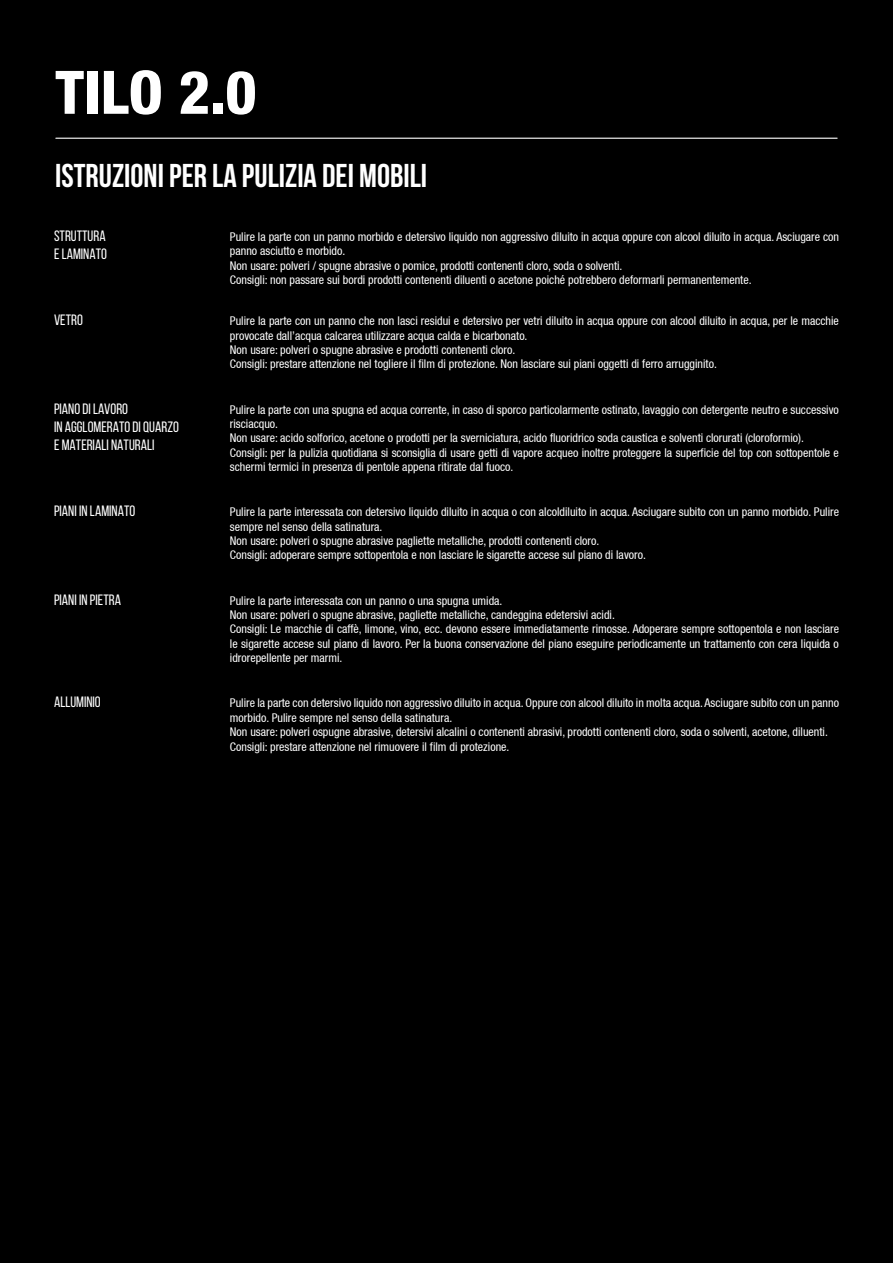
<style>
.page{position:relative;width:893px;height:1263px;background:#000}
.page>*{position:absolute;margin:0;border:0;box-sizing:border-box;transform-origin:0 0}
.t1{font:800 condensed 60px "Helvetica Neue LT";color:#fff}
.t2{font:700 33px "Bebas Neue";color:#fff}
.t3{font:15px/18px "Bebas Neue";color:#fff}
.t4{font:condensed 12px/14.4px "Helvetica Neue LT";color:#fff}
</style>
<div class="page">
<hr style="left:56px;top:138px;width:781px;height:1px;background:#fff">
<h1 class="t1" style="left:55px;top:55px;width:203px">TILO 2.0</h1>
<h2 class="t2" style="left:55px;top:158px;width:373px">ISTRUZIONI PER LA PULIZIA DEI MOBILI</h2>
<p class="t3" style="left:54px;top:227px;width:55px">STRUTTURA<br>E LAMINATO</p>
<p class="t4" style="left:230px;top:229px;width:611px">Pulire la parte con un panno morbido e detersivo liquido non aggressivo diluito in acqua oppure con alcool diluito in acqua. Asciugare con panno asciutto e morbido.<br>Non usare: polveri / spugne abrasive o pomice, prodotti contenenti cloro, soda o solventi.<br>Consigli: non passare sui bordi prodotti contenenti diluenti o acetone poiché potrebbero deformarli permanentemente.</p>
<p class="t3" style="left:54px;top:311px;width:30px">VETRO</p>
<p class="t4" style="left:230px;top:314px;width:610px">Pulire la parte con un panno che non lasci residui e detersivo per vetri diluito in acqua oppure con alcool diluito in acqua, per le macchie provocate dall’acqua calcarea utilizzare acqua calda e bicarbonato.<br>Non usare: polveri o spugne abrasive e prodotti contenenti cloro.<br>Consigli: prestare attenzione nel togliere il film di protezione. Non lasciare sui piani oggetti di ferro arrugginito.</p>
<p class="t3" style="left:54px;top:399px;width:126px">PIANO DI LAVORO<br>IN AGGLOMERATO DI QUARZO<br>E MATERIALI NATURALI</p>
<p class="t4" style="left:230px;top:402px;width:610px">Pulire la parte con una spugna ed acqua corrente, in caso di sporco particolarmente ostinato, lavaggio con detergente neutro e successivo risciacquo.<br>Non usare: acido solforico, acetone o prodotti per la sverniciatura, acido fluoridrico soda caustica e solventi clorurati (cloroformio).<br>Consigli: per la pulizia quotidiana si sconsiglia di usare getti di vapore acqueo inoltre proteggere la superficie del top con sottopentole e schermi termici in presenza di pentole appena ritirate dal fuoco.</p>
<p class="t3" style="left:54px;top:502px;width:83px">PIANI IN LAMINATO</p>
<p class="t4" style="left:230px;top:505px;width:611px">Pulire la parte interessata con detersivo liquido diluito in acqua o con alcoldiluito in acqua. Asciugare subito con un panno morbido. Pulire sempre nel senso della satinatura.<br>Non usare: polveri o spugne abrasive pagliette metalliche, prodotti contenenti cloro.<br>Consigli: adoperare sempre sottopentola e non lasciare le sigarette accese sul piano di lavoro.</p>
<p class="t3" style="left:54px;top:590px;width:69px">PIANI IN PIETRA</p>
<p class="t4" style="left:230px;top:593px;width:611px">Pulire la parte interessata con un panno o una spugna umida.<br>Non usare: polveri o spugne abrasive, pagliette metalliche, candeggina edetersivi acidi.<br>Consigli: Le macchie di caffè, limone, vino, ecc. devono essere immediatamente rimosse. Adoperare sempre sottopentola e non lasciare le sigarette accese sul piano di lavoro. Per la buona conservazione del piano eseguire periodicamente un trattamento con cera liquida o idrorepellente per marmi.</p>
<p class="t3" style="left:54px;top:693px;width:48px">ALLUMINIO</p>
<p class="t4" style="left:230px;top:696px;width:611px">Pulire la parte con detersivo liquido non aggressivo diluito in acqua. Oppure con alcool diluito in molta acqua. Asciugare subito con un panno morbido. Pulire sempre nel senso della satinatura.<br>Non usare: polveri ospugne abrasive, detersivi alcalini o contenenti abrasivi, prodotti contenenti cloro, soda o solventi, acetone, diluenti.<br>Consigli: prestare attenzione nel rimuovere il film di protezione.</p>
</div>
